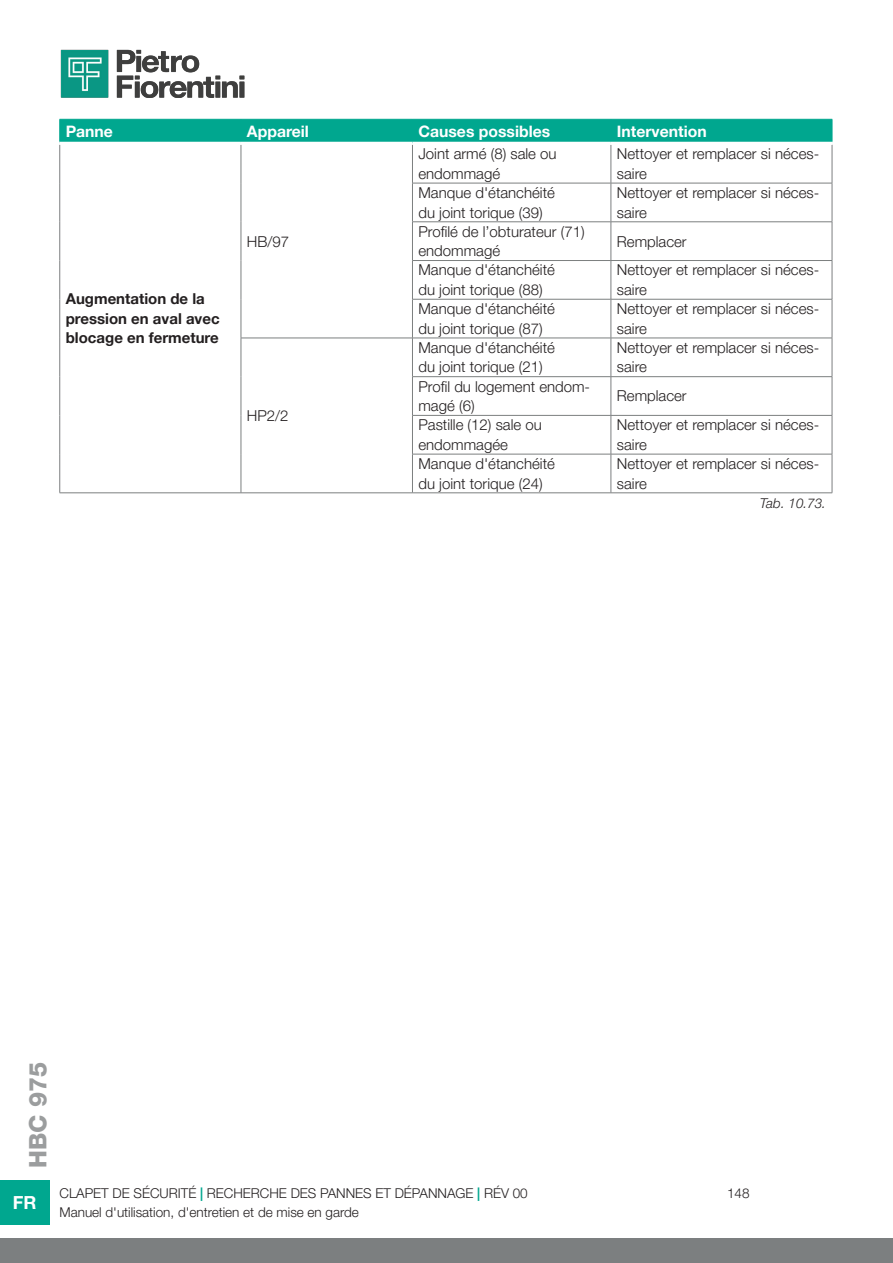
<style>
.page{position:relative;width:893px;height:1263px;background:#fff}
.page>*{position:absolute;margin:0;border:0;box-sizing:border-box;transform-origin:0 0}
.t1{font:800 24px "Helvetica Neue LT Pro";color:#9b9d9e}
.t2{font:700 18px "Helvetica Neue LT Pro";color:#fff}
.Helvetica_Neue_LT_Pr{font:700 15.75px "Helvetica Neue LT Pro";color:#fff}
.Corpo_Testo_Helvetic{font:300 15px/19.5px "Helvetica Neue LT Pro";color:#231f20}
.Helvetica_Neue_LT_Pr-2{font:700 15px/19.5px "Helvetica Neue LT Pro";color:#231f20}
.t3{font:300 13.5px "Helvetica Neue LT Pro";color:#231f20}
.t4{font:italic 300 13.5px "Helvetica Neue LT Pro";color:#231f20}
.s1{font-weight:700;color:#00a78f}
</style>
<div class="page">
<img style="left:60px;top:49px;width:185px;height:49px">
<div style="left:0;top:1238px;width:893px;height:25px;background:#7c7f80"></div>
<div style="left:0;top:1180px;width:50px;height:45px;background:#00a78f"></div>
<hr style="left:59px;top:145px;width:1px;height:38px;background:#7c7f80">
<hr style="left:241px;top:145px;width:1px;height:38px;background:#7c7f80">
<hr style="left:59px;top:183px;width:1px;height:39px;background:#7c7f80">
<hr style="left:241px;top:183px;width:1px;height:39px;background:#7c7f80">
<hr style="left:59px;top:222px;width:1px;height:38px;background:#7c7f80">
<hr style="left:241px;top:222px;width:1px;height:38px;background:#7c7f80">
<hr style="left:59px;top:260px;width:1px;height:39px;background:#7c7f80">
<hr style="left:241px;top:260px;width:1px;height:39px;background:#7c7f80">
<hr style="left:59px;top:299px;width:1px;height:39px;background:#7c7f80">
<hr style="left:241px;top:299px;width:1px;height:39px;background:#7c7f80">
<hr style="left:59px;top:338px;width:1px;height:39px;background:#7c7f80">
<hr style="left:241px;top:338px;width:1px;height:39px;background:#7c7f80">
<hr style="left:59px;top:377px;width:1px;height:38px;background:#7c7f80">
<hr style="left:241px;top:377px;width:1px;height:38px;background:#7c7f80">
<hr style="left:59px;top:415px;width:1px;height:39px;background:#7c7f80">
<hr style="left:241px;top:415px;width:1px;height:39px;background:#7c7f80">
<hr style="left:59px;top:454px;width:1px;height:39px;background:#7c7f80">
<hr style="left:241px;top:454px;width:1px;height:39px;background:#7c7f80">
<hr style="left:60px;top:493px;width:181px;height:1px;background:#7c7f80">
<hr style="left:241px;top:493px;width:171px;height:1px;background:#7c7f80">
<hr style="left:412px;top:493px;width:199px;height:1px;background:#7c7f80">
<hr style="left:611px;top:493px;width:221px;height:1px;background:#7c7f80">
<hr style="left:412px;top:145px;width:1px;height:38px;background:#7c7f80">
<hr style="left:611px;top:145px;width:1px;height:38px;background:#7c7f80">
<hr style="left:832px;top:145px;width:1px;height:38px;background:#7c7f80">
<hr style="left:412px;top:183px;width:199px;height:1px;background:#7c7f80">
<hr style="left:412px;top:183px;width:1px;height:39px;background:#7c7f80">
<hr style="left:611px;top:183px;width:221px;height:1px;background:#7c7f80">
<hr style="left:611px;top:183px;width:1px;height:39px;background:#7c7f80">
<hr style="left:832px;top:183px;width:1px;height:39px;background:#7c7f80">
<hr style="left:412px;top:222px;width:199px;height:1px;background:#7c7f80">
<hr style="left:412px;top:222px;width:1px;height:38px;background:#7c7f80">
<hr style="left:611px;top:222px;width:221px;height:1px;background:#7c7f80">
<hr style="left:611px;top:222px;width:1px;height:38px;background:#7c7f80">
<hr style="left:832px;top:222px;width:1px;height:38px;background:#7c7f80">
<hr style="left:412px;top:260px;width:199px;height:1px;background:#7c7f80">
<hr style="left:412px;top:261px;width:1px;height:38px;background:#7c7f80">
<hr style="left:611px;top:260px;width:221px;height:1px;background:#7c7f80">
<hr style="left:611px;top:261px;width:1px;height:38px;background:#7c7f80">
<hr style="left:832px;top:261px;width:1px;height:38px;background:#7c7f80">
<hr style="left:412px;top:299px;width:199px;height:1px;background:#7c7f80">
<hr style="left:412px;top:299px;width:1px;height:39px;background:#7c7f80">
<hr style="left:611px;top:299px;width:221px;height:1px;background:#7c7f80">
<hr style="left:611px;top:299px;width:1px;height:39px;background:#7c7f80">
<hr style="left:832px;top:299px;width:1px;height:39px;background:#7c7f80">
<hr style="left:241px;top:338px;width:171px;height:1px;background:#7c7f80">
<hr style="left:412px;top:338px;width:199px;height:1px;background:#7c7f80">
<hr style="left:412px;top:338px;width:1px;height:38px;background:#7c7f80">
<hr style="left:611px;top:338px;width:221px;height:1px;background:#7c7f80">
<hr style="left:611px;top:338px;width:1px;height:38px;background:#7c7f80">
<hr style="left:832px;top:338px;width:1px;height:38px;background:#7c7f80">
<hr style="left:412px;top:376px;width:199px;height:1px;background:#7c7f80">
<hr style="left:412px;top:377px;width:1px;height:38px;background:#7c7f80">
<hr style="left:611px;top:376px;width:221px;height:1px;background:#7c7f80">
<hr style="left:611px;top:377px;width:1px;height:38px;background:#7c7f80">
<hr style="left:832px;top:377px;width:1px;height:38px;background:#7c7f80">
<hr style="left:412px;top:415px;width:199px;height:1px;background:#7c7f80">
<hr style="left:412px;top:416px;width:1px;height:38px;background:#7c7f80">
<hr style="left:611px;top:415px;width:221px;height:1px;background:#7c7f80">
<hr style="left:611px;top:416px;width:1px;height:38px;background:#7c7f80">
<hr style="left:832px;top:416px;width:1px;height:38px;background:#7c7f80">
<hr style="left:412px;top:454px;width:199px;height:1px;background:#7c7f80">
<hr style="left:412px;top:454px;width:1px;height:39px;background:#7c7f80">
<hr style="left:611px;top:454px;width:221px;height:1px;background:#7c7f80">
<hr style="left:611px;top:454px;width:1px;height:39px;background:#7c7f80">
<hr style="left:832px;top:454px;width:1px;height:39px;background:#7c7f80">
<svg style="left:59px;top:119px;width:774px;height:24px;background:#03a890"></svg>
<hr style="left:60px;top:142px;width:181px;height:3px;background:#fff">
<hr style="left:241px;top:142px;width:171px;height:3px;background:#fff">
<hr style="left:412px;top:142px;width:199px;height:3px;background:#fff">
<hr style="left:611px;top:142px;width:221px;height:3px;background:#fff">
<p class="Helvetica_Neue_LT_Pr" style="left:66px;top:122px;width:49px">Panne</p>
<p class="Helvetica_Neue_LT_Pr" style="left:247px;top:122px;width:64px">Appareil</p>
<p class="Helvetica_Neue_LT_Pr" style="left:418px;top:122px;width:133px">Causes possibles</p>
<p class="Helvetica_Neue_LT_Pr" style="left:617px;top:122px;width:91px">Intervention</p>
<p class="Helvetica_Neue_LT_Pr-2" style="left:66px;top:289px;width:155px">Augmentation de la pression en aval avec blocage en fermeture</p>
<p class="Corpo_Testo_Helvetic" style="left:247px;top:231px;width:44px">HB/97</p>
<p class="Corpo_Testo_Helvetic" style="left:247px;top:405px;width:43px">HP2/2</p>
<p class="Corpo_Testo_Helvetic" style="left:418px;top:144px;width:140px">Joint armé (8) sale ou endommagé</p>
<p class="Corpo_Testo_Helvetic" style="left:617px;top:144px;width:204px">Nettoyer et remplacer si néces&shy;saire</p>
<p class="Corpo_Testo_Helvetic" style="left:418px;top:183px;width:138px">Manque d'étanchéité</p>
<p class="Corpo_Testo_Helvetic" style="left:418px;top:202px;width:126px">du joint torique (39)</p>
<p class="Corpo_Testo_Helvetic" style="left:617px;top:183px;width:204px">Nettoyer et remplacer si néces&shy;saire</p>
<p class="Corpo_Testo_Helvetic" style="left:418px;top:221px;width:168px">Profilé de l’obturateur (71) endommagé</p>
<p class="Corpo_Testo_Helvetic" style="left:617px;top:231px;width:71px">Remplacer</p>
<p class="Corpo_Testo_Helvetic" style="left:418px;top:260px;width:138px">Manque d'étanchéité</p>
<p class="Corpo_Testo_Helvetic" style="left:418px;top:280px;width:126px">du joint torique (88)</p>
<p class="Corpo_Testo_Helvetic" style="left:617px;top:260px;width:204px">Nettoyer et remplacer si néces&shy;saire</p>
<p class="Corpo_Testo_Helvetic" style="left:418px;top:299px;width:138px">Manque d'étanchéité</p>
<p class="Corpo_Testo_Helvetic" style="left:418px;top:318px;width:126px">du joint torique (87)</p>
<p class="Corpo_Testo_Helvetic" style="left:418px;top:337px;width:138px">Manque d'étanchéité</p>
<p class="Corpo_Testo_Helvetic" style="left:418px;top:357px;width:126px">du joint torique (21)</p>
<p class="Corpo_Testo_Helvetic" style="left:617px;top:299px;width:204px">Nettoyer et remplacer si néces&shy;saire</p>
<p class="Corpo_Testo_Helvetic" style="left:617px;top:337px;width:204px">Nettoyer et remplacer si néces&shy;saire</p>
<p class="Corpo_Testo_Helvetic" style="left:418px;top:376px;width:173px">Profil du logement endom&shy;magé (6)</p>
<p class="Corpo_Testo_Helvetic" style="left:617px;top:386px;width:71px">Remplacer</p>
<p class="Corpo_Testo_Helvetic" style="left:418px;top:415px;width:125px">Pastille (12) sale ou</p>
<p class="Corpo_Testo_Helvetic" style="left:418px;top:434px;width:91px">endommagée</p>
<p class="Corpo_Testo_Helvetic" style="left:617px;top:415px;width:204px">Nettoyer et remplacer si néces&shy;saire</p>
<p class="Corpo_Testo_Helvetic" style="left:418px;top:454px;width:138px">Manque d'étanchéité</p>
<p class="Corpo_Testo_Helvetic" style="left:418px;top:473px;width:126px">du joint torique (24)</p>
<p class="Corpo_Testo_Helvetic" style="left:617px;top:454px;width:204px">Nettoyer et remplacer si néces&shy;saire</p>
<p class="t4" style="left:760px;top:495px;width:68px">Tab. 10.73.</p>
<h1 class="t1" style="left:24px;top:1168px;width:108px;rotate:-90deg">HBC 975</h1>
<p class="t2" style="left:13px;top:1191px;width:25px">FR</p>
<p class="t3" style="left:60px;top:1185px;width:470px">CLAPET DE SÉCURITÉ <span class="s1">|</span> RECHERCHE DES PANNES ET DÉPANNAGE <span class="s1">|</span> RÉV 00</p>
<p class="t3" style="left:60px;top:1204px;width:301px">Manuel d'utilisation, d'entretien et de mise en garde</p>
<p class="t3" style="left:727px;top:1185px;width:24px">148</p>
</div>
